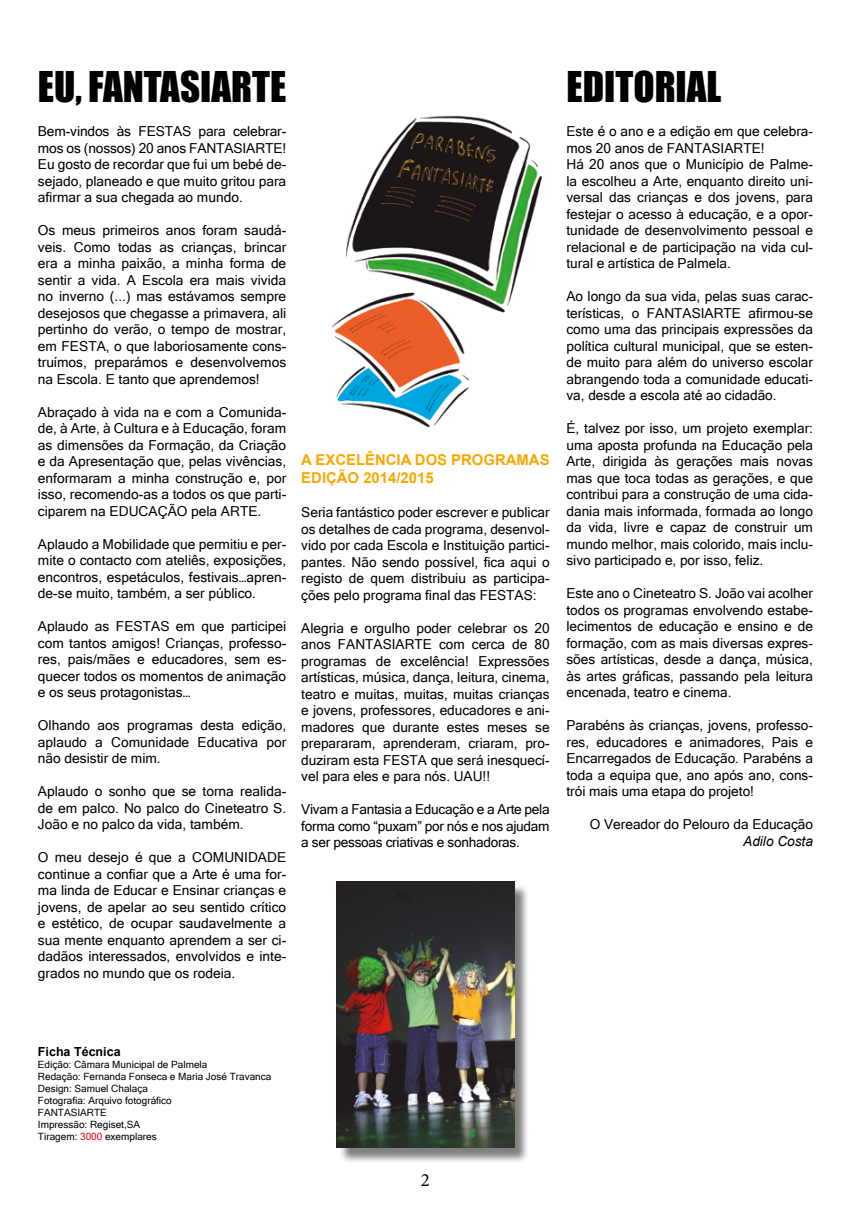
<style>
.page{position:relative;width:851px;height:1205px;background:#fff}
.page>*{position:absolute;margin:0;border:0;box-sizing:border-box;transform-origin:0 0}
.t1{font:38.88px "Impact";color:#000}
.t2{font:18.75px "Minion Pro";color:#000}
.t3{font:700 15px/18px "Arial";color:#f8a800}
.t4{font:13.75px/16.5px "Microsoft Sans Serif";color:#000;text-align:justify}
.t5{font:italic 13.75px "Arial";color:#000}
.t6{font:700 12.5px "Arial";color:#000}
.t7{font:10px/12px "Microsoft Sans Serif";color:#000}
.s1{color:#e30413}
</style>
<div class="page">
<img style="left:331px;top:115px;width:211px;height:313px">
<div style="left:338px;top:883px;width:191px;height:280px;background:#000;opacity:.5"></div>
<img style="left:337px;top:881px;width:177px;height:267px">
<h1 class="t1" style="left:38px;top:56px;width:250px">EU, FANTASIARTE</h1>
<p class="t4" style="left:38px;top:122px;width:250px">Bem-vindos às FESTAS para celebrar&shy;mos os (nossos) 20 anos FANTASIARTE!<br>Eu gosto de recordar que fui um bebé de&shy;sejado, planeado e que muito gritou para afirmar a sua chegada ao mundo.</p>
<p class="t4" style="left:38px;top:221px;width:250px">Os meus primeiros anos foram saudá&shy;veis. Como todas as crianças, brincar era a minha paixão, a minha forma de sentir a vida. A Escola era mais vivida no inverno (...) mas estávamos sempre desejosos que chegasse a primavera, ali pertinho do verão, o tempo de mostrar, em FESTA, o que laboriosamente cons&shy;truímos, preparámos e desenvolvemos na Escola. E tanto que aprendemos!</p>
<p class="t4" style="left:38px;top:403px;width:250px">Abraçado à vida na e com a Comunida&shy;de, à Arte, à Cultura e à Educação, foram as dimensões da Formação, da Criação e da Apresentação que, pelas vivências, enformaram a minha construção e, por isso, recomendo-as a todos os que parti&shy;ciparem na EDUCAÇÃO pela ARTE.</p>
<p class="t4" style="left:38px;top:535px;width:250px">Aplaudo a Mobilidade que permitiu e per&shy;mite o contacto com ateliês, exposições, encontros, espetáculos, festivais…apren&shy;de-se muito, também, a ser público.</p>
<p class="t4" style="left:38px;top:617px;width:250px">Aplaudo as FESTAS em que participei com tantos amigos! Crianças, professo&shy;res, pais/mães e educadores, sem es&shy;quecer todos os momentos de animação e os seus protagonistas…</p>
<p class="t4" style="left:38px;top:716px;width:250px">Olhando aos programas desta edição, aplaudo a Comunidade Educativa por não desistir de mim.</p>
<p class="t4" style="left:38px;top:782px;width:250px">Aplaudo o sonho que se torna realida&shy;de em palco. No palco do Cineteatro S.<br>João e no palco da vida, também.</p>
<p class="t4" style="left:38px;top:848px;width:250px">O meu desejo é que a COMUNIDADE continue a confiar que a Arte é uma for&shy;ma linda de Educar e Ensinar crianças e jovens, de apelar ao seu sentido crítico e estético, de ocupar saudavelmente a sua mente enquanto aprendem a ser ci&shy;dadãos interessados, envolvidos e inte&shy;grados no mundo que os rodeia.</p>
<p class="t3" style="left:301px;top:451px;width:250px">A EXCELÊNCIA DOS PROGRAMAS<br>EDIÇÃO 2014/2015</p>
<p class="t4" style="left:301px;top:503px;width:250px">Seria fantástico poder escrever e publicar os detalhes de cada programa, desenvol&shy;vido por cada Escola e Instituição partici&shy;pantes. Não sendo possível, fica aqui o registo de quem distribuiu as participa&shy;ções pelo programa final das FESTAS:</p>
<p class="t4" style="left:301px;top:619px;width:250px">Alegria e orgulho poder celebrar os 20 anos FANTASIARTE com cerca de 80 programas de excelência! Expressões artísticas, música, dança, leitura, cinema, teatro e muitas, muitas, muitas crianças e jovens, professores, educadores e ani&shy;madores que durante estes meses se prepararam, aprenderam, criaram, pro&shy;duziram esta FESTA que será inesquecí&shy;vel para eles e para nós. UAU!!</p>
<p class="t4" style="left:301px;top:800px;width:250px">Vivam a Fantasia a Educação e a Arte pela forma como “puxam” por nós e nos ajudam a ser pessoas criativas e sonhadoras.</p>
<h1 class="t1" style="left:566px;top:56px;width:156px">EDITORIAL</h1>
<p class="t4" style="left:566px;top:122px;width:248px;text-align:left">Este é o ano e a edição em que celebra&shy;mos 20 anos de FANTASIARTE!<br>Há 20 anos que o Município de Palme&shy;la escolheu a Arte, enquanto direito uni&shy;versal das crianças e dos jovens, para festejar o acesso à educação, e a opor&shy;tunidade de desenvolvimento pessoal e relacional e de participação na vida cul&shy;tural e artística de Palmela.</p>
<p class="t4" style="left:566px;top:287px;width:248px">Ao longo da sua vida, pelas suas carac&shy;terísticas, o FANTASIARTE afirmou-se como uma das principais expressões da política cultural municipal, que se esten&shy;de muito para além do universo escolar abrangendo toda a comunidade educati&shy;va, desde a escola até ao cidadão.</p>
<p class="t4" style="left:566px;top:419px;width:248px">É, talvez por isso, um projeto exemplar: uma aposta profunda na Educação pela Arte, dirigida às gerações mais novas mas que toca todas as gerações, e que contribui para a construção de uma cida&shy;dania mais informada, formada ao longo da vida, livre e capaz de construir um mundo melhor, mais colorido, mais inclu&shy;sivo participado e, por isso, feliz.</p>
<p class="t4" style="left:566px;top:584px;width:248px">Este ano o Cineteatro S. João vai acolher todos os programas envolvendo estabe&shy;lecimentos de educação e ensino e de formação, com as mais diversas expres&shy;sões artísticas, desde a dança, música, às artes gráficas, passando pela leitura encenada, teatro e cinema.</p>
<p class="t4" style="left:566px;top:716px;width:248px">Parabéns às crianças, jovens, professo&shy;res, educadores e animadores, Pais e Encarregados de Educação. Parabéns a toda a equipa que, ano após ano, cons&shy;trói mais uma etapa do projeto!</p>
<p class="t4" style="left:590px;top:815px;width:224px">O Vereador do Pelouro da Educação</p>
<p class="t5" style="left:743px;top:832px;width:71px">Adilo Costa</p>
<p class="t6" style="left:38px;top:1043px;width:84px">Ficha Técnica</p>
<p class="t7" style="left:38px;top:1058px;width:235px">Edição: Câmara Municipal de Palmela<br>Redação: Fernanda Fonseca e Maria José Travanca<br>Design: Samuel Chalaça<br>Fotografia: Arquivo fotográfico<br>FANTASIARTE<br>Impressão: Regiset,SA<br>Tiragem: <span class="s1">3000</span> exemplares</p>
<h2 class="t2" style="left:421px;top:1167px;width:11px">2</h2>
</div>
